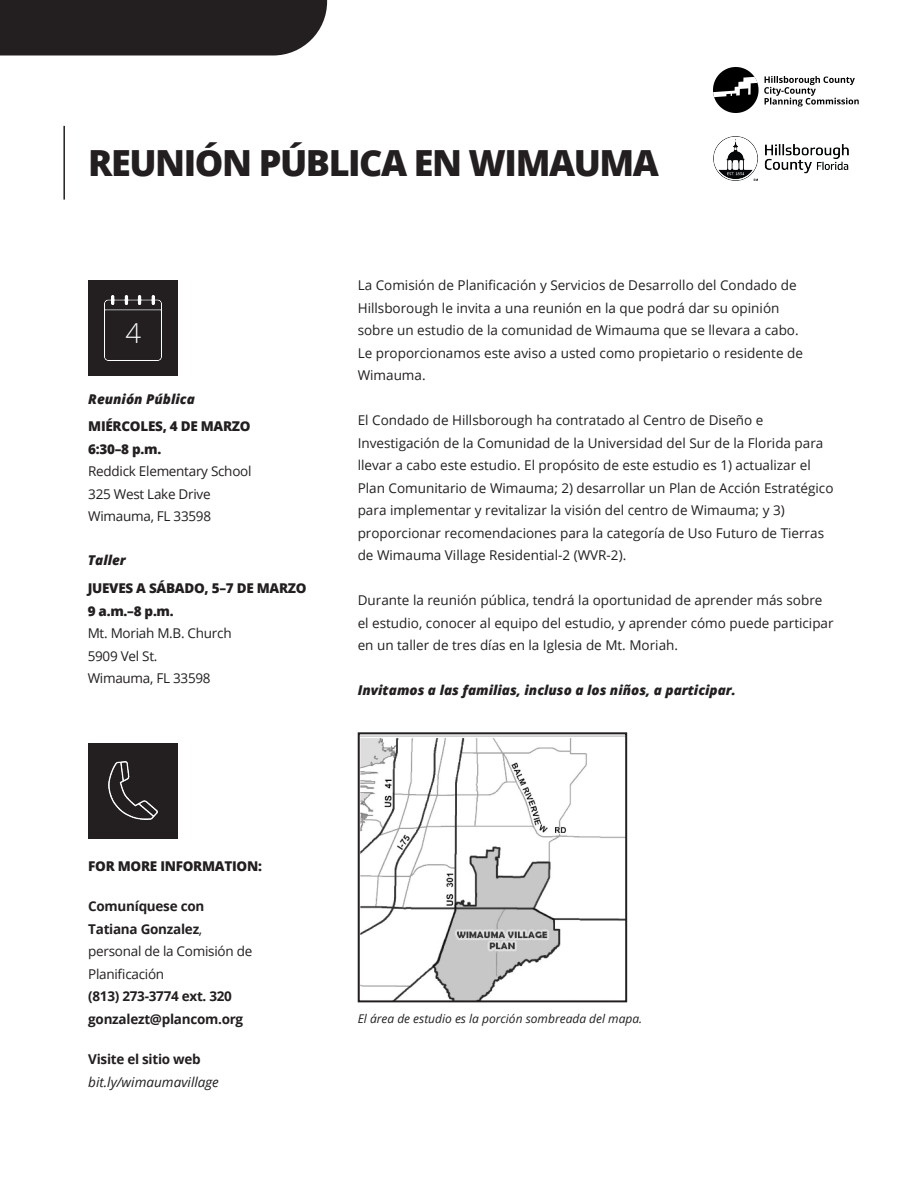
<style>
.page{position:relative;width:918px;height:1188px;background:#fff}
.page>*{position:absolute;margin:0;border:0;box-sizing:border-box;transform-origin:0 0}
.t1{font:800 36px "Open Sans";letter-spacing:-.04em;color:#231f20}
.t2{font:300 27.45px "Open Sans";color:#fff}
.t3{font:13.5px/22.5px "Open Sans";color:#231f20}
.t4{font:13.5px "Open Sans";letter-spacing:-.02em;color:#231f20}
.t5{font:700 13.5px/22.5px "Open Sans";letter-spacing:-.02em;color:#231f20}
.t6{font:800 13.5px "Open Sans";letter-spacing:-.02em;color:#231f20}
.t7{font:italic 800 13.5px "Open Sans";color:#231f20}
.t8{font:italic 13.5px "Open Sans";color:#231f20}
.t9{font:italic 12px "Open Sans";color:#231f20}
.s1{font-weight:400}
</style>
<div class="page">
<div style="left:0;top:0;width:327px;height:55px;background:#231f20"></div>
<img style="left:714px;top:67px;width:145px;height:46px">
<img style="left:714px;top:136px;width:134px;height:45px">
<div style="left:88px;top:280px;width:90px;height:95px;background:#231f20"></div>
<img style="left:105px;top:295px;width:57px;height:65px">
<hr style="left:63px;top:126px;width:2px;height:74px;background:#231f20">
<img style="left:361px;top:735px;width:263px;height:264px">
<div style="left:358px;top:732px;width:269px;height:270px;border:2px solid #231f20"></div>
<div style="left:88px;top:743px;width:90px;height:95px;background:#231f20"></div>
<img style="left:109px;top:762px;width:48px;height:57px">
<p class="t1" style="left:88px;top:136px;width:572px">REUNIÓN PÚBLICA EN WIMAUMA</p>
<p class="t2" style="left:125px;top:314px;width:17px">4</p>
<p class="t7" style="left:88px;top:388px;width:108px">Reunión Pública</p>
<p class="t6" style="left:88px;top:416px;width:164px">MIÉRCOLES, 4 DE MARZO</p>
<p class="t6" style="left:88px;top:438px;width:75px">6:30–8 p.m.</p>
<p class="t4" style="left:88px;top:462px;width:165px">Reddick Elementary School</p>
<p class="t4" style="left:88px;top:484px;width:124px">325 West Lake Drive</p>
<p class="t4" style="left:88px;top:507px;width:124px">Wimauma, FL 33598</p>
<p class="t7" style="left:88px;top:550px;width:40px">Taller</p>
<p class="t6" style="left:88px;top:578px;width:220px">JUEVES A SÁBADO, 5–7 DE MARZO</p>
<p class="t6" style="left:88px;top:600px;width:88px">9 a.m.–8 p.m.</p>
<p class="t4" style="left:88px;top:624px;width:145px">Mt. Moriah M.B. Church</p>
<p class="t4" style="left:88px;top:646px;width:71px">5909 Vel St.</p>
<p class="t4" style="left:88px;top:669px;width:124px">Wimauma, FL 33598</p>
<p class="t3" style="left:358px;top:274px;width:447px">La Comisión de Planificación y Servicios de Desarrollo del Condado de Hillsborough le invita a una reunión en la que podrá dar su opinión sobre un estudio de la comunidad de Wimauma que se llevara a cabo.<br>Le proporcionamos este aviso a usted como propietario o residente de Wimauma.</p>
<p class="t3" style="left:358px;top:409px;width:407px">El Condado de Hillsborough ha contratado al Centro de Diseño e</p>
<p class="t3" style="left:358px;top:431px;width:467px">Investigación de la Comunidad de la Universidad del Sur de la Florida para</p>
<p class="t3" style="left:358px;top:454px;width:455px">llevar a cabo este estudio. El propósito de este estudio es 1) actualizar el</p>
<p class="t3" style="left:358px;top:476px;width:477px">Plan Comunitario de Wimauma; 2) desarrollar un Plan de Acción Estratégico</p>
<p class="t3" style="left:358px;top:499px;width:429px">para implementar y revitalizar la visión del centro de Wimauma; y 3)</p>
<p class="t3" style="left:358px;top:521px;width:468px">proporcionar recomendaciones para la categoría de Uso Futuro de Tierras</p>
<p class="t3" style="left:358px;top:544px;width:270px">de Wimauma Village Residential-2 (WVR-2).</p>
<p class="t3" style="left:358px;top:589px;width:466px">Durante la reunión pública, tendrá la oportunidad de aprender más sobre</p>
<p class="t3" style="left:358px;top:611px;width:477px">el estudio, conocer al equipo del estudio, y aprender cómo puede participar</p>
<p class="t3" style="left:358px;top:634px;width:322px">en un taller de tres días en la Iglesia de Mt. Moriah.</p>
<p class="t7" style="left:358px;top:680px;width:380px">Invitamos a las familias, incluso a los niños, a participar.</p>
<p class="t6" style="left:88px;top:856px;width:175px">FOR MORE INFORMATION:</p>
<p class="t5" style="left:88px;top:895px;width:118px">Comuníquese con</p>
<p class="t5" style="left:88px;top:917px;width:116px">Tatiana Gonzalez<span class="s1">,</span></p>
<p class="t4" style="left:88px;top:942px;width:166px">personal de la Comisión de</p>
<p class="t4" style="left:88px;top:965px;width:77px">Planificación</p>
<p class="t5" style="left:88px;top:985px;width:157px">(813) 273-3774 ext. 320 gonzalezt@plancom.org</p>
<p class="t5" style="left:88px;top:1048px;width:114px">Visite el sitio web</p>
<p class="t8" style="left:88px;top:1073px;width:132px">bit.ly/wimaumavillage</p>
<p class="t9" style="left:358px;top:1011px;width:286px">El área de estudio es la porción sombreada del mapa.</p>
</div>
